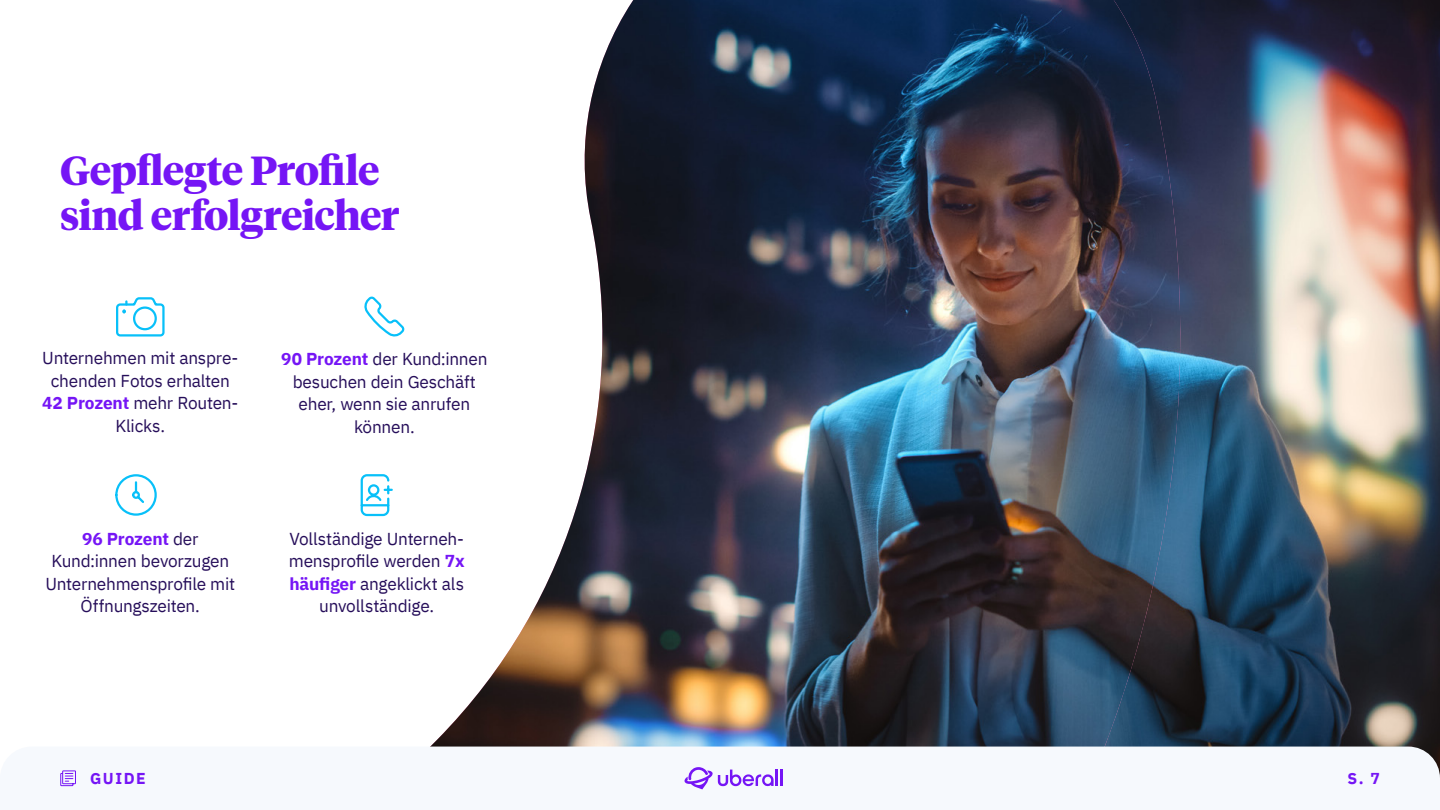
<style>
.page{position:relative;width:1440px;height:810px;background:#fff}
.page>*{position:absolute;margin:0;border:0;box-sizing:border-box;transform-origin:0 0}
.t1{font:700 40.5px/45px "Tiempos Headline";letter-spacing:-.015em;color:#7515f5}
.t2{font:17.25px/22.5px "IBM Plex Sans";letter-spacing:-.015em;color:#260e5a;text-align:center}
.t3{font:700 15.75px "IBM Plex Sans";letter-spacing:.095em;color:#7515f5}
.s1{font-weight:700;color:#7515f5}
</style>
<div class="page">
<img style="left:1234px;top:0;width:206px;height:747px">
<svg style="left:1206px;top:0;width:28px;height:747px;background:#28415d"></svg>
<img style="left:430px;top:0;width:776px;height:747px">
<svg style="left:685px;top:767px;width:97px;height:22px"></svg>
<svg style="left:60px;top:770px;width:16px;height:16px"></svg>
<svg style="left:116px;top:297px;width:49px;height:40px"></svg>
<svg style="left:364px;top:296px;width:41px;height:41px"></svg>
<svg style="left:360px;top:474px;width:33px;height:43px"></svg>
<svg style="left:115px;top:474px;width:42px;height:42px"></svg>
<h1 class="t1" style="left:60px;top:147px;width:341px">Gepflegte Profile sind erfolgreicher</h1>
<p class="t2" style="left:42px;top:345px;width:198px">Unternehmen mit anspre&shy;chenden Fotos erhalten<br><span class="s1">42 Prozent</span> mehr Routen-<br>Klicks.</p>
<p class="t2" style="left:45px;top:526px;width:191px"><span class="s1">96 Prozent</span> der<br>Kund:innen bevorzugen<br>Unternehmensprofile mit<br>Öffnungszeiten.</p>
<p class="t2" style="left:281px;top:347px;width:208px"><span class="s1">90 Prozent</span> der Kund:innen besuchen dein Geschäft eher, wenn sie anrufen können.</p>
<p class="t2" style="left:289px;top:526px;width:177px">Vollständige Unterneh&shy;mensprofile werden <span class="s1">7x häufiger</span> angeklickt als unvollständige.</p>
<p class="t3" style="left:90px;top:766px;width:57px">GUIDE</p>
<p class="t3" style="left:1348px;top:766px;width:34px">S. 7</p>
</div>
